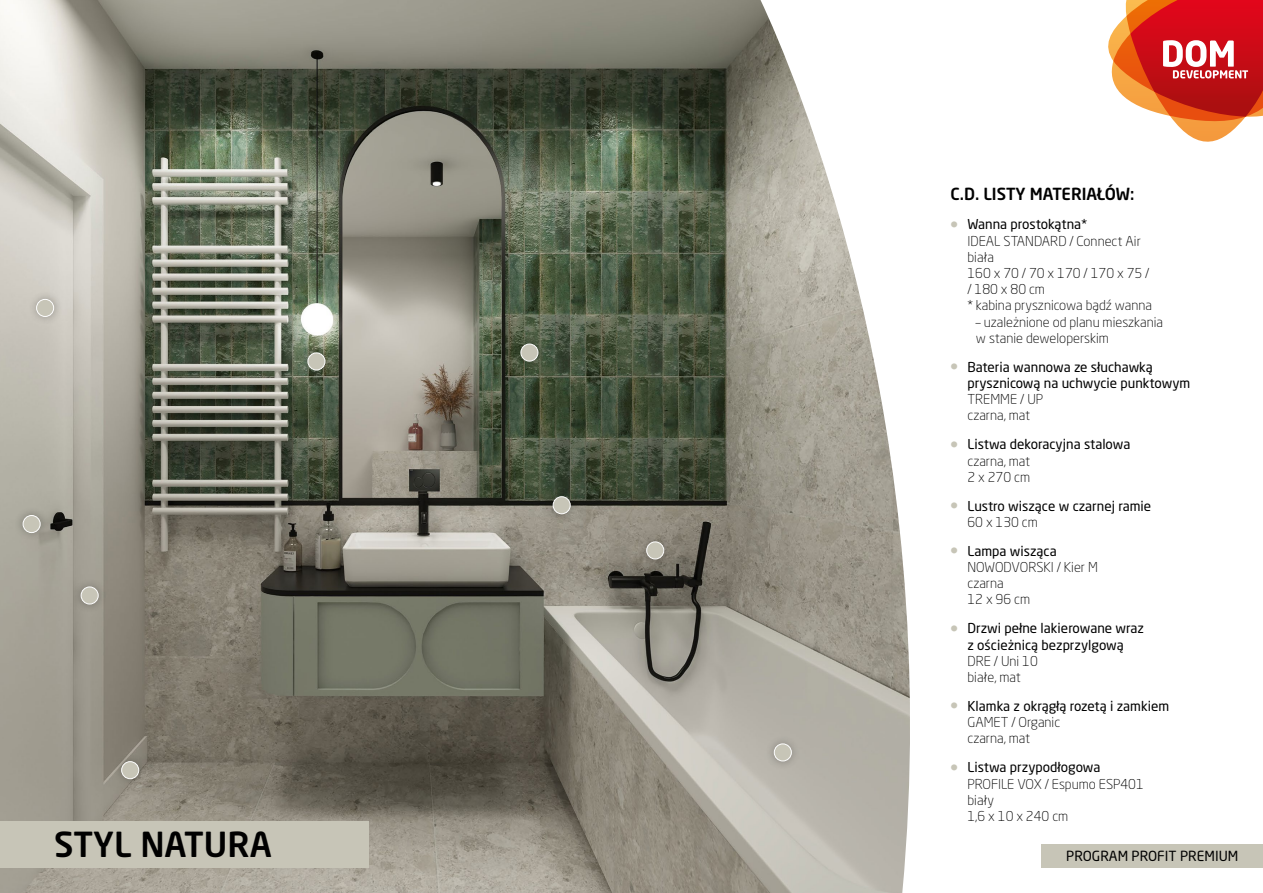
<style>
.page{position:relative;width:1263px;height:893px;background:#fff}
.page>*{position:absolute;margin:0;border:0;box-sizing:border-box;transform-origin:0 0}
.t1{font:500 34.2px "Neo Sans W1 G";color:#000}
.t2{font:500 16.5px "Neo Sans W1 G";color:#000}
.t3{font:13.8px "Neo Sans W1 G";color:#000}
.t4{font:300 13.5px/16.2px "Neo Sans W1 G";color:#000}
.t5{font:13.5px/16.2px "Neo Sans W1 G";color:#000}
.s1{font-weight:700;font-size:18px;color:#c7c5b7}
.s2{font-weight:400}
.s3{font-weight:300}
</style>
<div class="page">
<svg style="left:1108px;top:0;width:155px;height:142px"></svg>
<img style="left:0;top:0;width:910px;height:893px">
<div style="left:0;top:821px;width:369px;height:46px;background:#c7c5b7"></div>
<div style="left:1042px;top:844px;width:221px;height:23px;background:#c7c5b7"></div>
<div style="left:512px;top:335px;width:35px;height:35px;background:#000;opacity:.29"></div>
<div style="left:521px;top:344px;width:17px;height:17px;background:#c7c5b7;border-radius:50%"></div>
<div style="left:521px;top:344px;width:17px;height:17px;border:1px solid #fff;border-radius:50%"></div>
<div style="left:544px;top:488px;width:35px;height:35px;background:#000;opacity:.29"></div>
<div style="left:553px;top:497px;width:17px;height:17px;background:#c7c5b7;border-radius:50%"></div>
<div style="left:553px;top:496px;width:17px;height:18px;border:1px solid #fff;border-radius:50%"></div>
<div style="left:14px;top:506px;width:35px;height:35px;background:#000;opacity:.29"></div>
<div style="left:23px;top:515px;width:17px;height:18px;background:#c7c5b7;border-radius:50%"></div>
<div style="left:23px;top:515px;width:17px;height:18px;border:1px solid #fff;border-radius:50%"></div>
<div style="left:638px;top:533px;width:35px;height:35px;background:#000;opacity:.29"></div>
<div style="left:647px;top:542px;width:17px;height:17px;background:#c7c5b7;border-radius:50%"></div>
<div style="left:646px;top:542px;width:18px;height:17px;border:1px solid #fff;border-radius:50%"></div>
<div style="left:28px;top:290px;width:35px;height:35px;background:#000;opacity:.29"></div>
<div style="left:37px;top:299px;width:17px;height:17px;background:#c7c5b7;border-radius:50%"></div>
<div style="left:36px;top:299px;width:18px;height:18px;border:1px solid #fff;border-radius:50%"></div>
<div style="left:72px;top:578px;width:35px;height:35px;background:#000;opacity:.29"></div>
<div style="left:81px;top:587px;width:17px;height:17px;background:#c7c5b7;border-radius:50%"></div>
<div style="left:81px;top:587px;width:18px;height:17px;border:1px solid #fff;border-radius:50%"></div>
<div style="left:113px;top:752px;width:35px;height:36px;background:#000;opacity:.29"></div>
<div style="left:122px;top:762px;width:17px;height:17px;background:#c7c5b7;border-radius:50%"></div>
<div style="left:121px;top:761px;width:18px;height:18px;border:1px solid #fff;border-radius:50%"></div>
<div style="left:765px;top:735px;width:35px;height:35px;background:#000;opacity:.29"></div>
<div style="left:774px;top:744px;width:17px;height:17px;background:#c7c5b7;border-radius:50%"></div>
<div style="left:774px;top:744px;width:18px;height:17px;border:1px solid #fff;border-radius:50%"></div>
<div style="left:299px;top:344px;width:35px;height:35px;background:#000;opacity:.29"></div>
<div style="left:308px;top:353px;width:17px;height:17px;background:#c7c5b7;border-radius:50%"></div>
<div style="left:308px;top:353px;width:17px;height:17px;border:1px solid #fff;border-radius:50%"></div>
<h1 class="t1" style="left:54px;top:823px;width:219px">STYL NATURA</h1>
<p class="t2" style="left:950px;top:184px;width:185px">C.D. LISTY MATERIAŁÓW:</p>
<p class="t4" style="left:967px;top:216px;width:186px;text-indent:-17px"><span class="s1">•</span> <span class="s2">Wanna prostokątna*<br></span>IDEAL STANDARD / Connect Air biała<br>160 x 70 / 70 x 170 / 170 x 75 / / 180 x 80 cm<br>* kabina prysznicowa bądź wanna</p>
<p class="t4" style="left:976px;top:313px;width:189px">– uzależnione od planu mieszkania w stanie deweloperskim</p>
<p class="t5" style="left:967px;top:358px;width:224px;text-indent:-17px"><span class="s1">•</span> Bateria wannowa ze słuchawką prysznicową na uchwycie punktowym</p>
<p class="t4" style="left:967px;top:391px;width:77px">TREMME / UP czarna, mat</p>
<p class="t5" style="left:967px;top:436px;width:164px;text-indent:-17px"><span class="s1">•</span> Listwa dekoracyjna stalowa <span class="s3">czarna, mat<br>2 x 270 cm</span></p>
<p class="t5" style="left:967px;top:497px;width:185px;text-indent:-17px"><span class="s1">•</span> Lustro wiszące w czarnej ramie<br><span class="s3">60 x 130 cm</span></p>
<p class="t4" style="left:967px;top:543px;width:132px;text-indent:-17px"><span class="s1">•</span> <span class="s2">Lampa wisząca<br></span>NOWODVORSKI / Kier M czarna<br>12 x 96 cm</p>
<p class="t5" style="left:950px;top:620px;width:195px;text-align:center"><span class="s1">•</span> Drzwi pełne lakierowane wraz z ościeżnicą bezprzylgową</p>
<p class="t4" style="left:967px;top:653px;width:72px">DRE / Uni 10 białe, mat</p>
<p class="t5" style="left:967px;top:698px;width:203px;text-indent:-17px"><span class="s1">•</span> Klamka z okrągłą rozetą i zamkiem<br><span class="s3">GAMET / Organic<br>czarna, mat</span></p>
<p class="t4" style="left:967px;top:759px;width:178px;text-indent:-17px"><span class="s1">•</span> <span class="s2">Listwa przypodłogowa<br></span>PROFILE VOX / Espumo ESP401 biały<br>1,6 x 10 x 240 cm</p>
<p class="t3" style="left:1066px;top:848px;width:174px">PROGRAM PROFIT PREMIUM</p>
</div>
